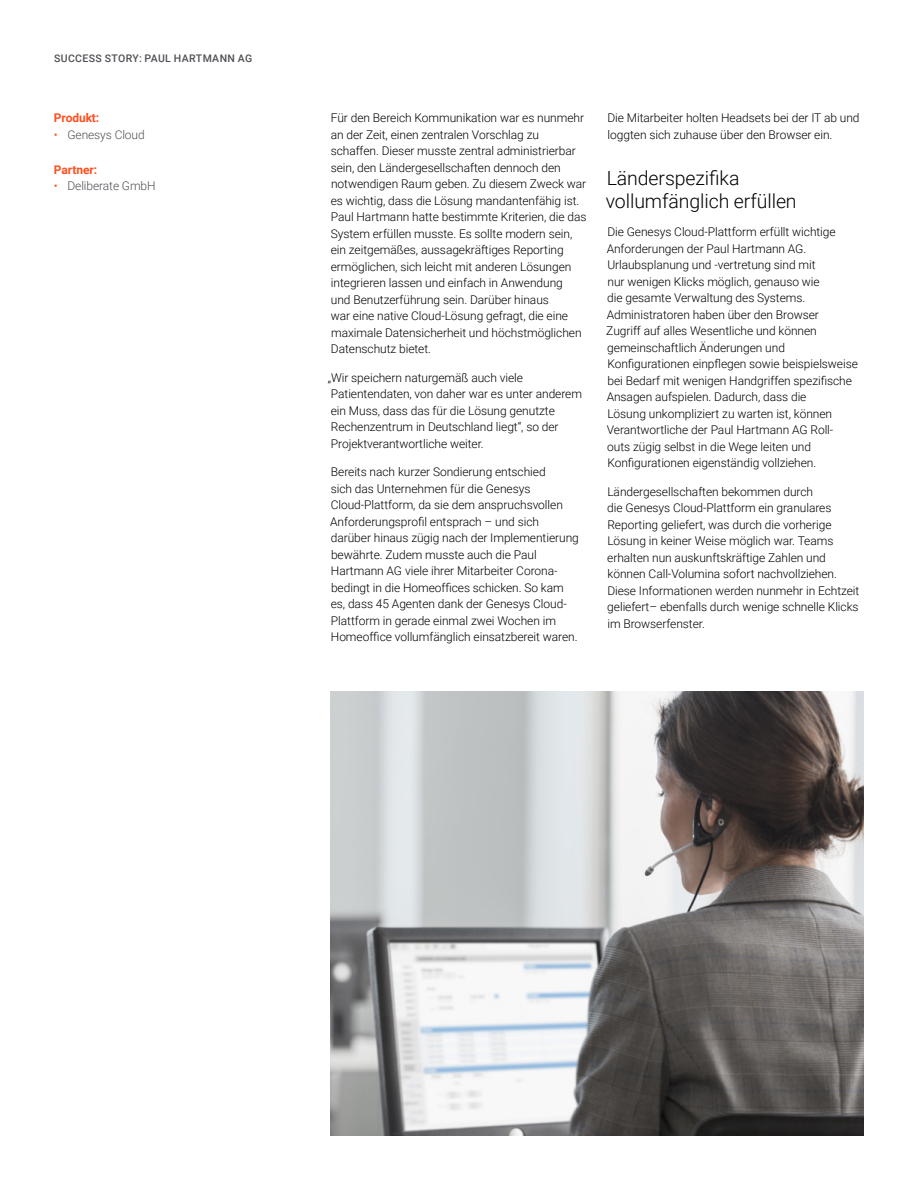
<style>
.page{position:relative;width:918px;height:1188px;background:#fff}
.page>*{position:absolute;margin:0;border:0;box-sizing:border-box;transform-origin:0 0}
.t1{font:300 19.5px/22.5px "Roboto";letter-spacing:-.005em;color:#000}
.t2{font:300 12px/16.5px "Roboto";letter-spacing:-.005em;color:#000}
.t3{font:300 12px "Roboto";letter-spacing:-.01em;color:#4e5054}
.t4{font:700 12px "Roboto";letter-spacing:-.01em;color:#ff4f1f}
.t5{font:500 10.5px "Roboto";letter-spacing:.035em;color:#4e5054}
.s1{color:#ff4f1f}
</style>
<div class="page">
<img style="left:330px;top:691px;width:534px;height:445px">
<p class="t5" style="left:54px;top:51px;width:200px">SUCCESS STORY: PAUL HARTMANN AG</p>
<p class="t4" style="left:54px;top:110px;width:47px">Produkt:</p>
<p class="t3" style="left:54px;top:126px;width:92px"><span class="s1">•</span> Genesys Cloud</p>
<p class="t4" style="left:54px;top:161px;width:45px">Partner:</p>
<p class="t3" style="left:54px;top:178px;width:103px"><span class="s1">•</span> Deliberate GmbH</p>
<p class="t2" style="left:331px;top:110px;width:257px">Für den Bereich Kommunikation war es nunmehr an der Zeit, einen zentralen Vorschlag zu schaffen. Dieser musste zentral administrierbar sein, den Ländergesellschaften dennoch den notwendigen Raum geben. Zu diesem Zweck war es wichtig, dass die Lösung mandantenfähig ist.<br>Paul Hartmann hatte bestimmte Kriterien, die das System erfüllen musste. Es sollte modern sein, ein zeitgemäßes, aussagekräftiges Reporting ermöglichen, sich leicht mit anderen Lösungen integrieren lassen und einfach in Anwendung<br>und Benutzerführung sein. Darüber hinaus<br>war eine native Cloud-Lösung gefragt, die eine maximale Datensicherheit und höchstmöglichen Datenschutz bietet.</p>
<p class="t2" style="left:328px;top:369px;width:256px">„Wir speichern naturgemäß auch viele Patientendaten, von daher war es unter anderem ein Muss, dass das für die Lösung genutzte Rechenzentrum in Deutschland liegt“, so der Projektverantwortliche weiter.</p>
<p class="t2" style="left:330px;top:464px;width:250px">Bereits nach kurzer Sondierung entschied<br>sich das Unternehmen für die Genesys Cloud-Plattform, da sie dem anspruchsvollen Anforderungsprofil entsprach – und sich darüber hinaus zügig nach der Implementierung bewährte. Zudem musste auch die Paul Hartmann AG viele ihrer Mitarbeiter Corona&shy;bedingt in die Homeoffices schicken. So kam es, dass 45 Agenten dank der Genesys Cloud-Plattform in gerade einmal zwei Wochen im Homeoffice vollumfänglich einsatzbereit waren.</p>
<p class="t2" style="left:607px;top:110px;width:254px">Die Mitarbeiter holten Headsets bei der IT ab und loggten sich zuhause über den Browser ein.</p>
<h1 class="t1" style="left:606px;top:167px;width:192px">Länderspezifika vollumfänglich erfüllen</h1>
<p class="t2" style="left:606px;top:224px;width:253px">Die Genesys Cloud-Plattform erfüllt wichtige Anforderungen der Paul Hartmann AG.<br>Urlaubsplanung und -vertretung sind mit<br>nur wenigen Klicks möglich, genauso wie<br>die gesamte Verwaltung des Systems.<br>Administratoren haben über den Browser<br>Zugriff auf alles Wesentliche und können gemeinschaftlich Änderungen und Konfigurationen einpflegen sowie beispielsweise bei Bedarf mit wenigen Handgriffen spezifische Ansagen aufspielen. Dadurch, dass die<br>Lösung unkompliziert zu warten ist, können Verantwortliche der Paul Hartmann AG Roll&shy;outs zügig selbst in die Wege leiten und Konfigurationen eigenständig vollziehen.</p>
<p class="t2" style="left:607px;top:483px;width:254px">Ländergesellschaften bekommen durch<br>die Genesys Cloud-Plattform ein granulares Reporting geliefert, was durch die vorherige Lösung in keiner Weise möglich war. Teams erhalten nun auskunftskräftige Zahlen und können Call-Volumina sofort nachvollziehen.<br>Diese Informationen werden nunmehr in Echtzeit geliefert– ebenfalls durch wenige schnelle Klicks im Browserfenster.</p>
</div>
